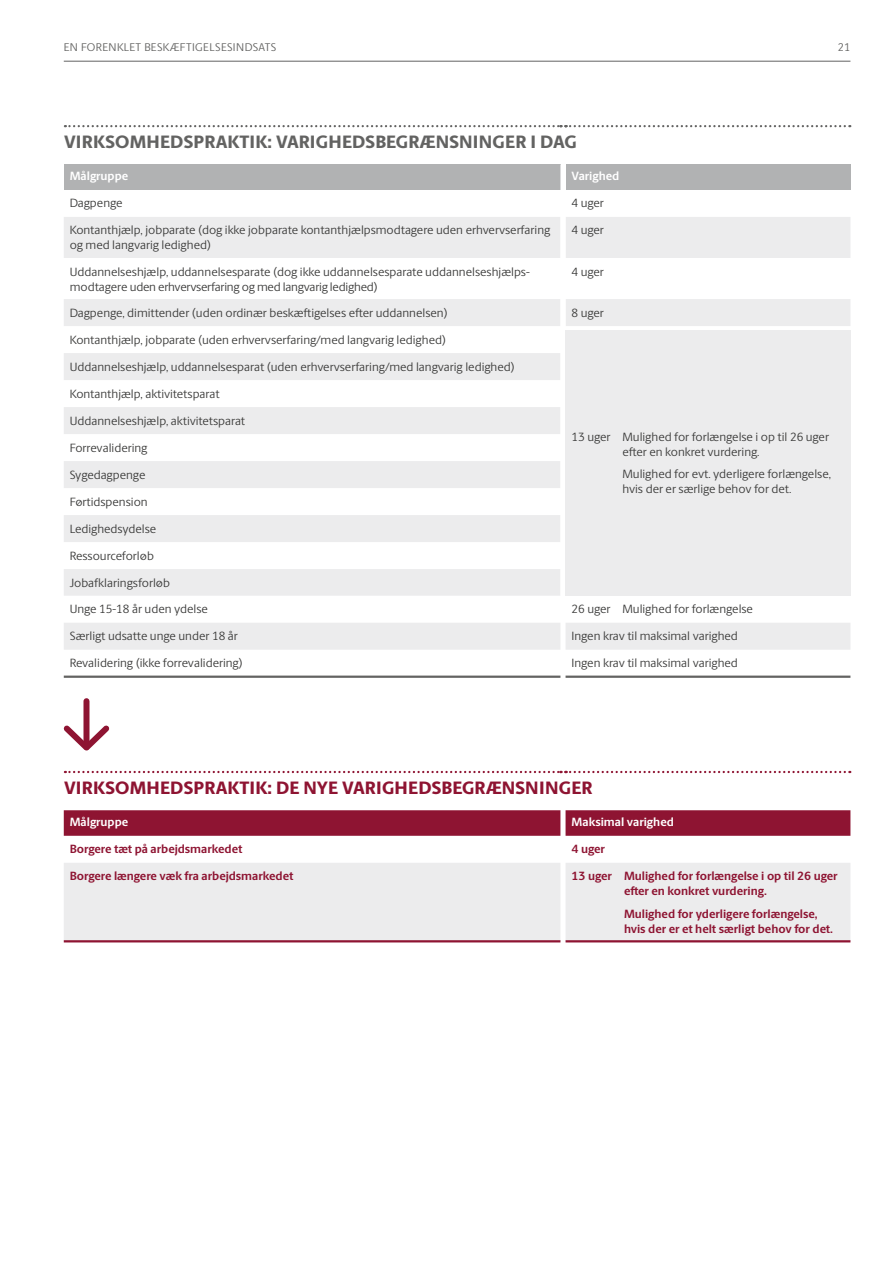
<style>
.page{position:relative;width:893px;height:1263px;background:#fff}
.page>*{position:absolute;margin:0;border:0;box-sizing:border-box;transform-origin:0 0}
.t1{font:800 18px "Berlingske Sans";letter-spacing:.01em;color:#8e1432}
.t2{font:800 18px "Berlingske Sans";letter-spacing:.01em;color:#636362}
.t3{font:12px/15px "Berlingske Sans";color:#3b3b3a}
.t4{font:700 12px/15px "Berlingske Sans";color:#8e1432}
.t5{font:700 12px "Berlingske Sans";color:#fff}
.t6{font:11.25px "Berlingske Sans";letter-spacing:.035em;color:#636362}
</style>
<div class="page">
<svg style="left:64px;top:810px;width:786px;height:26px;background:#901937"></svg>
<div style="left:64px;top:863px;width:786px;height:78px;background:#ececed"></div>
<svg style="left:65px;top:771px;width:785px;height:2px"></svg>
<hr style="left:64px;top:940px;width:496px;height:2px;background:#8e1432">
<hr style="left:566px;top:940px;width:284px;height:2px;background:#8e1432">
<div style="left:83px;top:701px;width:6px;height:46px;background:#8e1432"></div>
<svg style="left:63px;top:720px;width:47px;height:31px"></svg>
<div style="left:64px;top:164px;width:496px;height:26px;background:#b1b2b3"></div>
<div style="left:566px;top:164px;width:284px;height:26px;background:#b1b2b3"></div>
<svg style="left:64px;top:217px;width:786px;height:433px;fill:#ececed"></svg>
<svg style="left:560px;top:164px;width:6px;height:432px"></svg>
<svg style="left:65px;top:125px;width:785px;height:2px"></svg>
<hr style="left:64px;top:675px;width:496px;height:3px;background:#636362">
<hr style="left:566px;top:675px;width:284px;height:3px;background:#636362">
<div style="left:612px;top:330px;width:238px;height:265px;background:#ececed"></div>
<div style="left:566px;top:330px;width:46px;height:265px;background:#ececed"></div>
<hr style="left:64px;top:61px;width:786px;height:1px;background:#636362">
<p class="t6" style="left:64px;top:39px;width:214px">EN FORENKLET BESKÆFTIGELSESINDSATS</p>
<p class="t6" style="left:838px;top:39px;width:14px">21</p>
<h1 class="t2" style="left:64px;top:129px;width:514px">VIRKSOMHEDSPRAKTIK: VARIGHEDSBEGRÆNSNINGER I DAG</h1>
<p class="t5" style="left:70px;top:167px;width:60px">Målgruppe</p>
<p class="t5" style="left:572px;top:167px;width:49px">Varighed</p>
<p class="t3" style="left:70px;top:195px;width:54px">Dagpenge</p>
<p class="t3" style="left:572px;top:195px;width:34px">4 uger</p>
<p class="t3" style="left:70px;top:222px;width:482px">Kontanthjælp, jobparate (dog ikke jobparate kontanthjælpsmodtagere uden erhvervserfaring og med langvarig ledighed)</p>
<p class="t3" style="left:572px;top:222px;width:34px">4 uger</p>
<p class="t3" style="left:70px;top:263px;width:461px">Uddannelseshjælp, uddannelsesparate (dog ikke uddannelsesparate uddannelseshjælps&shy;modtagere uden erhvervserfaring og med langvarig ledighed)</p>
<p class="t3" style="left:572px;top:263px;width:34px">4 uger</p>
<p class="t3" style="left:70px;top:304px;width:379px">Dagpenge, dimittender (uden ordinær beskæftigelses efter uddannelsen)</p>
<p class="t3" style="left:572px;top:304px;width:34px">8 uger</p>
<p class="t3" style="left:70px;top:331px;width:378px">Kontanthjælp, jobparate (uden erhvervserfaring/med langvarig ledighed)</p>
<p class="t3" style="left:70px;top:358px;width:447px">Uddannelseshjælp, uddannelsesparat (uden erhvervserfaring/med langvarig ledighed)</p>
<p class="t3" style="left:70px;top:385px;width:151px">Kontanthjælp, aktivitetsparat</p>
<p class="t3" style="left:70px;top:412px;width:177px">Uddannelseshjælp, aktivitetsparat</p>
<p class="t3" style="left:70px;top:439px;width:79px">Forrevalidering</p>
<p class="t3" style="left:70px;top:466px;width:77px">Sygedagpenge</p>
<p class="t3" style="left:70px;top:493px;width:79px">Førtidspension</p>
<p class="t3" style="left:70px;top:520px;width:88px">Ledighedsydelse</p>
<p class="t3" style="left:70px;top:547px;width:86px">Ressourceforløb</p>
<p class="t3" style="left:70px;top:574px;width:102px">Jobafklaringsforløb</p>
<p class="t3" style="left:70px;top:601px;width:140px">Unge 15-18 år uden ydelse</p>
<p class="t3" style="left:572px;top:601px;width:183px">26 uger Mulighed for forlængelse</p>
<p class="t3" style="left:70px;top:628px;width:170px">Særligt udsatte unge under 18 år</p>
<p class="t3" style="left:572px;top:628px;width:168px">Ingen krav til maksimal varighed</p>
<p class="t3" style="left:70px;top:655px;width:175px">Revalidering (ikke forrevalidering)</p>
<p class="t3" style="left:572px;top:655px;width:168px">Ingen krav til maksimal varighed</p>
<p class="t3" style="left:622px;top:429px;width:208px">Mulighed for forlængelse i op til 26 uger efter en konkret vurdering.</p>
<p class="t3" style="left:622px;top:466px;width:210px">Mulighed for evt. yderligere forlængelse, hvis der er særlige behov for det.</p>
<p class="t3" style="left:572px;top:429px;width:40px">13 uger</p>
<h1 class="t1" style="left:64px;top:774px;width:530px">VIRKSOMHEDSPRAKTIK: DE NYE VARIGHEDSBEGRÆNSNINGER</h1>
<p class="t5" style="left:70px;top:813px;width:60px">Målgruppe</p>
<p class="t5" style="left:572px;top:813px;width:104px">Maksimal varighed</p>
<p class="t4" style="left:70px;top:841px;width:174px">Borgere tæt på arbejdsmarkedet</p>
<p class="t4" style="left:572px;top:841px;width:35px">4 uger</p>
<p class="t4" style="left:70px;top:868px;width:225px">Borgere længere væk fra arbejdsmarkedet</p>
<p class="t4" style="left:624px;top:868px;width:215px;text-indent:-52px">13 uger Mulighed for forlængelse i op til 26 uger efter en konkret vurdering.</p>
<p class="t4" style="left:624px;top:906px;width:211px">Mulighed for yderligere forlængelse, hvis der er et helt særligt behov for det.</p>
</div>
